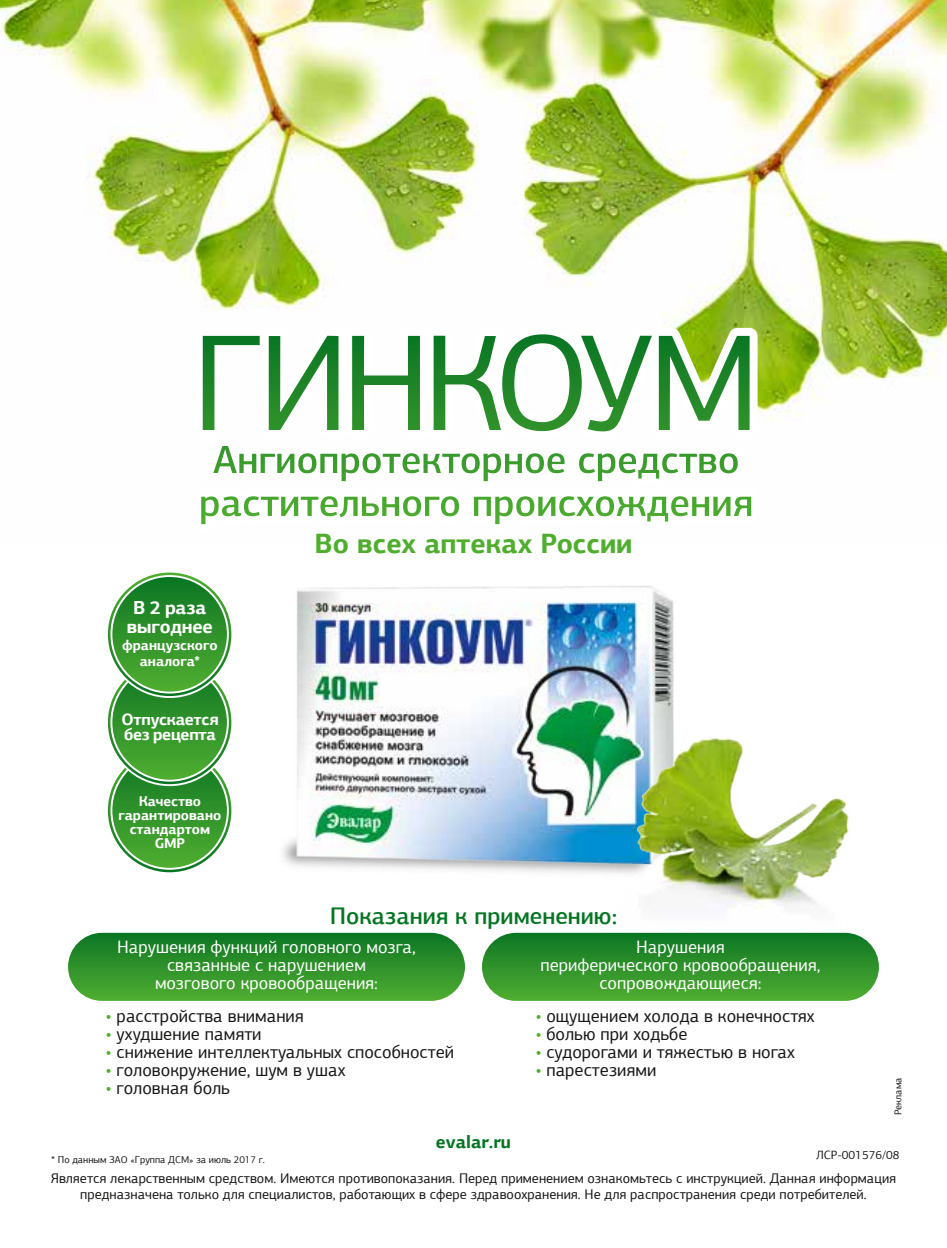
<style>
.page{position:relative;width:947px;height:1248px;background:#fff}
.page>*{position:absolute;margin:0;border:0;box-sizing:border-box;transform-origin:0 0}
.t1{font:700 28px "PF Agora Sans Pro";color:#50ae2f}
.t2{font:500 24px "PF Agora Sans Pro";color:#057523}
.t3{font:700 19px/19px "PF Agora Sans Pro";letter-spacing:-.01em;color:#fff;text-align:center}
.t4{font:18px "PF Agora Sans Pro";color:#181716}
.t5{font:18px/18px "PF Agora Sans Pro";color:#fff;text-align:center}
.t6{font:700 18px "PF Agora Sans Pro";color:#057523}
.t7{font:700 16.6px/14.6px "PF Agora Sans Pro";letter-spacing:-.015em;color:#fff}
.t8{font:700 14.2px/14.2px "PF Agora Sans Pro";color:#fff;text-align:center}
.t9{font:14px/16px "PF Agora Sans Pro";color:#181716;text-align:center}
.t10{font:12px "PF Agora Sans Pro";color:#181716}
.t11{font:10px "PF Agora Sans Pro";color:#181716}
.s1{color:#50ae2f}
</style>
<div class="page">
<img style="left:0;top:0;width:947px;height:420px">
<img style="left:287px;top:606px;width:387px;height:263px">
<img style="left:590px;top:701px;width:259px;height:208px">
<svg style="left:183px;top:314px;width:584px;height:292px"></svg>
<svg style="left:106px;top:746px;width:127px;height:128px"></svg>
<svg style="left:108px;top:748px;width:123px;height:124px"></svg>
<svg style="left:110px;top:751px;width:119px;height:118px"></svg>
<svg style="left:112px;top:753px;width:115px;height:114px;background:#35962d"></svg>
<svg style="left:106px;top:658px;width:127px;height:128px"></svg>
<svg style="left:108px;top:660px;width:123px;height:124px"></svg>
<svg style="left:110px;top:663px;width:119px;height:118px"></svg>
<svg style="left:112px;top:665px;width:115px;height:114px;background:#35962c"></svg>
<svg style="left:106px;top:570px;width:127px;height:128px"></svg>
<svg style="left:108px;top:572px;width:123px;height:124px"></svg>
<svg style="left:110px;top:575px;width:119px;height:118px"></svg>
<div style="left:112px;top:577px;width:115px;height:114px;background:linear-gradient(to bottom,#0e7726,#4fad30);border-radius:57px"></div>
<div style="left:482px;top:932px;width:397px;height:68px;background:linear-gradient(to bottom,#0c7525,#4eac30);border-radius:34px"></div>
<div style="left:68px;top:932px;width:397px;height:68px;background:linear-gradient(to bottom,#0c7525,#4eac30);border-radius:34px"></div>
<h3 class="t3" style="left:127px;top:598px;width:87px">В 2 раза выгоднее</h3>
<p class="t8" style="left:122px;top:636px;width:97px;line-height:16.6px">французского аналога*</p>
<p class="t7" style="left:121px;top:711px;width:99px">Отпускается без рецепта</p>
<p class="t8" style="left:118px;top:793px;width:104px">Качество гарантировано стандартом<br>GMP</p>
<h1 class="t1" style="left:314px;top:525px;width:320px">Во всех аптеках России</h1>
<h2 class="t2" style="left:330px;top:900px;width:289px">Показания к применению:</h2>
<p class="t5" style="left:117px;top:937px;width:300px">Нарушения функций головного мозга, связанные с нарушением<br>мозгового кровообращения:</p>
<p class="t5" style="left:540px;top:937px;width:282px">Нарушения<br>периферического кровообращения, сопровождающиеся:</p>
<p class="t4" style="left:106px;top:1004px;width:199px"><span class="s1">•</span> расстройства внимания</p>
<p class="t4" style="left:106px;top:1022px;width:157px"><span class="s1">•</span> ухудшение памяти</p>
<p class="t4" style="left:106px;top:1040px;width:350px"><span class="s1">•</span> снижение интеллектуальных способностей</p>
<p class="t4" style="left:106px;top:1058px;width:241px"><span class="s1">•</span> головокружение, шум в ушах</p>
<p class="t4" style="left:106px;top:1076px;width:126px"><span class="s1">•</span> головная боль</p>
<p class="t4" style="left:536px;top:1004px;width:280px"><span class="s1">•</span> ощущением холода в конечностях</p>
<p class="t4" style="left:536px;top:1022px;width:153px"><span class="s1">•</span> болью при ходьбе</p>
<p class="t4" style="left:536px;top:1040px;width:261px"><span class="s1">•</span> судорогами и тяжестью в ногах</p>
<p class="t4" style="left:536px;top:1058px;width:122px"><span class="s1">•</span> парестезиями</p>
<p class="t6" style="left:436px;top:1130px;width:77px">evalar.ru</p>
<p class="t11" style="left:892px;top:1114px;width:39px;rotate:-90deg">Реклама</p>
<p class="t10" style="left:816px;top:1147px;width:85px">ЛСР-001576/08</p>
<p class="t11" style="left:51px;top:1153px;width:215px">* По данным ЗАО «Группа ДСМ» за июль 2017 г.</p>
<p class="t9" style="left:51px;top:1170px;width:847px">Является лекарственным средством. Имеются противопоказания. Перед применением ознакомьтесь с инструкцией. Данная информация предназначена только для специалистов, работающих в сфере здравоохранения. Не для распространения среди потребителей.</p>
</div>
